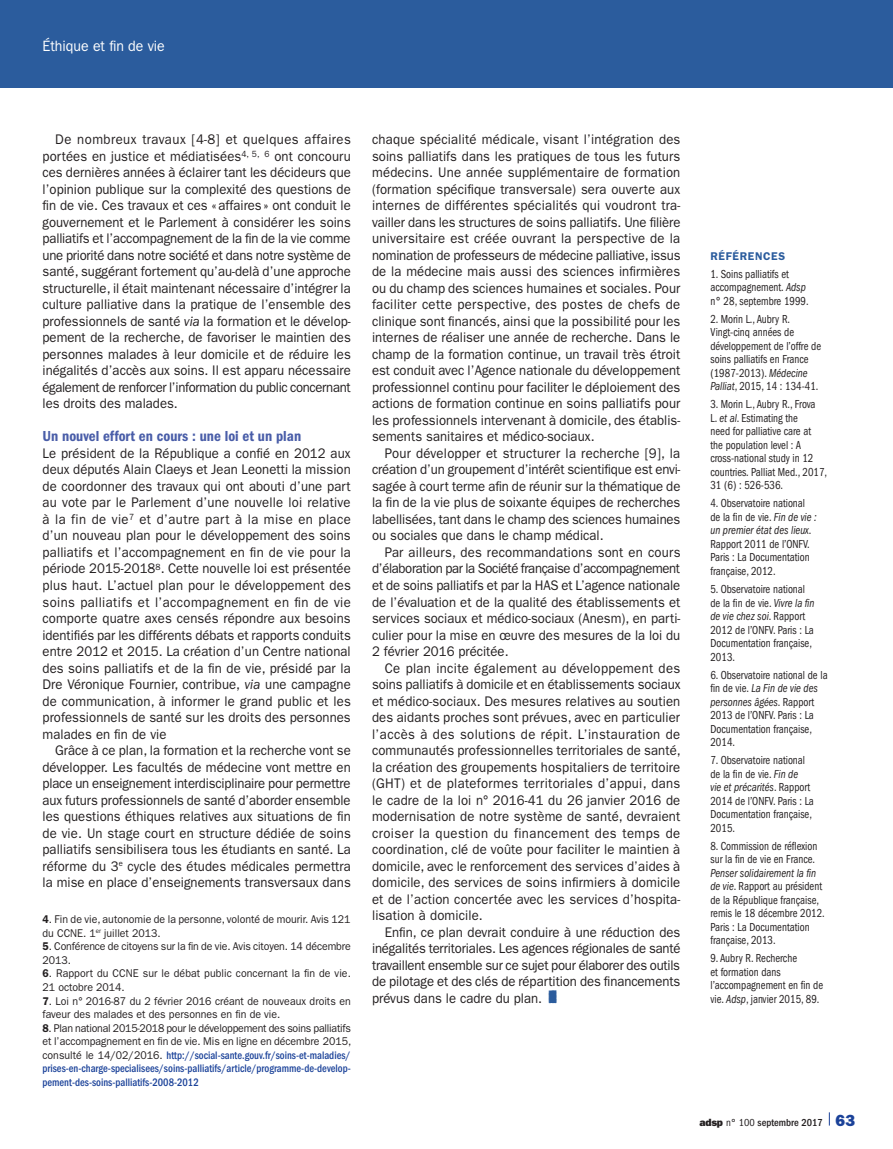
<style>
.page{position:relative;width:893px;height:1149px;background:#fff}
.page>*{position:absolute;margin:0;border:0;box-sizing:border-box;transform-origin:0 0}
.t1{font:15px "ITC Franklin Gothic Std Dm Cd";color:#495da8}
.t2{font:15px "ITC Franklin Gothic Std";color:#fff;scale:.94 1}
.t3{font:13.95px/16.5px "ITC Franklin Gothic Std";color:#231f20;text-align:justify;scale:.94 1}
.t4{font:condensed 12px/13.5px "ITC Franklin Gothic Std";color:#231f20;scale:.9 1}
.t5{font:11.25px/13.5px "ITC Franklin Gothic Std";color:#231f20;scale:.94 1}
.t6{font:500 condensed 11.25px/13.5px "ITC Franklin Gothic Std";color:#1b4299;text-align:justify;scale:.94 1}
.t7{font:600 11.25px "ITC Franklin Gothic Std";letter-spacing:.06em;color:#2b5c9d}
.t8{font:500 condensed 10.5px "ITC Franklin Gothic Std";color:#231f20}
.s1{font-style:italic}
.s2{font-weight:600}
.s3{font-weight:600;font-stretch:normal;color:#231f20}
.s4{font-weight:400;font-stretch:normal;color:#231f20}
.s5{font-family:"Ph Fpictos";font-weight:600;font-size:15px;color:#2b5c9d}
.s6{font-family:"ITC Franklin Gothic Std Hvy";font-weight:400;font-stretch:normal}
.s7{font-weight:400}
.s8{font-family:"ITC Franklin Gothic Std Hvy";font-weight:400;font-stretch:normal;font-size:16.2px;color:#1b4299}
</style>
<div class="page">
<svg style="left:829px;top:1112px;width:1px;height:13px"></svg>
<div style="left:0;top:0;width:893px;height:87px;background:#2b5c9d"></div>
<p class="t2" style="left:43px;top:37px;width:132px">Éthique et fin de vie</p>
<p class="t3" style="left:43px;top:131px;width:330px;text-indent:13px">De nombreux travaux [4‑8] et quelques affaires portées en justice et médiatisées<sup>4,</sup> <sup>5,</sup> <sup>6</sup> ont concouru ces dernières années à éclairer tant les décideurs que l’opinion publique sur la complexité des questions de fin de vie. Ces travaux et ces «affaires» ont conduit le gouvernement et le Parlement à considérer les soins palliatifs et l’accompagnement de la fin de la vie comme une priorité dans notre société et dans notre système de santé, suggérant fortement qu’au-delà d’une approche structurelle, il était maintenant nécessaire d’intégrer la culture palliative dans la pratique de l’ensemble des professionnels de santé <span class="s1">via</span> la formation et le dévelop&shy;pement de la recherche, de favoriser le maintien des personnes malades à leur domicile et de réduire les inégalités d’accès aux soins. Il est apparu nécessaire également de renforcer l’information du public concernant les droits des malades.</p>
<p class="t1" style="left:43px;top:427px;width:260px">Un nouvel effort en cours : une loi et un plan</p>
<p class="t3" style="left:43px;top:445px;width:330px">Le président de la République a confié en 2012 aux deux députés Alain Claeys et Jean Leonetti la mission de coordonner des travaux qui ont abouti d’une part au vote par le Parlement d’une nouvelle loi relative à la fin de vie<sup>7</sup> et d’autre part à la mise en place d’un nouveau plan pour le développement des soins palliatifs et l’accompagnement en fin de vie pour la période 2015‑2018<sup>8</sup>. Cette nouvelle loi est présentée plus haut. L’actuel plan pour le développement des soins palliatifs et l’accompagnement en fin de vie comporte quatre axes censés répondre aux besoins identifiés par les différents débats et rapports conduits entre 2012 et 2015. La création d’un Centre national des soins palliatifs et de la fin de vie, présidé par la Dre Véronique Fournier, contribue, <span class="s1">via</span> une campagne de communication, à informer le grand public et les professionnels de santé sur les droits des personnes malades en fin de vie</p>
<p class="t3" style="left:43px;top:742px;width:330px;text-indent:13px">Grâce à ce plan, la formation et la recherche vont se développer. Les facultés de médecine vont mettre en place un enseignement interdisciplinaire pour permettre aux futurs professionnels de santé d’aborder ensemble les questions éthiques relatives aux situations de fin de vie. Un stage court en structure dédiée de soins palliatifs sensibilisera tous les étudiants en santé. La réforme du 3<sup>e</sup> cycle des études médicales permettra la mise en place d’enseignements transversaux dans</p>
<p class="t5" style="left:43px;top:912px;width:329px"><span class="s2">4</span>. Fin de vie, autonomie de la personne, volonté de mourir. Avis 121 du CCNE. 1<sup>er</sup> juillet 2013.</p>
<p class="t5" style="left:43px;top:939px;width:329px"><span class="s2">5</span>. Conférence de citoyens sur la fin de vie. Avis citoyen. 14 décembre<br>2013.</p>
<p class="t5" style="left:43px;top:966px;width:330px"><span class="s2">6</span>. Rapport du CCNE sur le débat public concernant la fin de vie.<br>21 octobre 2014.</p>
<p class="t5" style="left:43px;top:993px;width:329px"><span class="s2">7</span>. Loi n° 2016‑87 du 2 février 2016 créant de nouveaux droits en faveur des malades et des personnes en fin de vie.</p>
<p class="t6" style="left:43px;top:1020px;width:330px"><span class="s3">8</span><span class="s4">. Plan national 2015‑2018 pour le développement des soins palliatifs et l’accompagnement en fin de vie. Mis en ligne en décembre 2015, consulté le 14/02/2016.</span> http://social-sante.gouv.fr/soins-et-maladies/ prises-en-charge-specialisees/soins-palliatifs/article/programme-de-develop&shy;pement-des-soins-palliatifs-2008‑2012</p>
<p class="t3" style="left:372px;top:131px;width:330px">chaque spécialité médicale, visant l’intégration des soins palliatifs dans les pratiques de tous les futurs médecins. Une année supplémentaire de formation (formation spécifique transversale) sera ouverte aux internes de différentes spécialités qui voudront tra&shy;vailler dans les structures de soins palliatifs. Une filière universitaire est créée ouvrant la perspective de la nomination de professeurs de médecine palliative, issus de la médecine mais aussi des sciences infirmières ou du champ des sciences humaines et sociales. Pour faciliter cette perspective, des postes de chefs de clinique sont financés, ainsi que la possibilité pour les internes de réaliser une année de recherche. Dans le champ de la formation continue, un travail très étroit est conduit avec l’Agence nationale du développement professionnel continu pour faciliter le déploiement des actions de formation continue en soins palliatifs pour les professionnels intervenant à domicile, des établis&shy;sements sanitaires et médico-sociaux.</p>
<p class="t3" style="left:372px;top:445px;width:330px;text-indent:13px">Pour développer et structurer la recherche [9], la création d’un groupement d’intérêt scientifique est envi&shy;sagée à court terme afin de réunir sur la thématique de la fin de la vie plus de soixante équipes de recherches labellisées, tant dans le champ des sciences humaines ou sociales que dans le champ médical.</p>
<p class="t3" style="left:372px;top:544px;width:330px;text-indent:13px">Par ailleurs, des recommandations sont en cours d’élaboration par la Société française d’accompagnement et de soins palliatifs et par la HAS et L’agence nationale de l’évaluation et de la qualité des établissements et services sociaux et médico-sociaux (Anesm), en parti&shy;culier pour la mise en œuvre des mesures de la loi du 2 février 2016 précitée.</p>
<p class="t3" style="left:372px;top:659px;width:330px;text-indent:13px">Ce plan incite également au développement des soins palliatifs à domicile et en établissements sociaux et médico-sociaux. Des mesures relatives au soutien des aidants proches sont prévues, avec en particulier l’accès à des solutions de répit. L’instauration de communautés professionnelles territoriales de santé, la création des groupements hospitaliers de territoire (GHT) et de plateformes territoriales d’appui, dans le cadre de la loi n° 2016‑41 du 26 janvier 2016 de modernisation de notre système de santé, devraient croiser la question du financement des temps de coordination, clé de voûte pour faciliter le maintien à domicile, avec le renforcement des services d’aides à domicile, des services de soins infirmiers à domicile et de l’action concertée avec les services d’hospita&shy;lisation à domicile.</p>
<p class="t3" style="left:372px;top:923px;width:330px;text-indent:13px">Enfin, ce plan devrait conduire à une réduction des inégalités territoriales. Les agences régionales de santé travaillent ensemble sur ce sujet pour élaborer des outils de pilotage et des clés de répartition des financements prévus dans le cadre du plan. <span class="s5">E</span></p>
<p class="t7" style="left:710px;top:249px;width:76px">RÉFÉRENCES</p>
<p class="t4" style="left:710px;top:267px;width:111px">1. Soins palliatifs et accompagnement. <span class="s1">Adsp </span>n° 28, septembre 1999.</p>
<p class="t4" style="left:710px;top:312px;width:124px">2. Morin L., Aubry R.<br>Vingt-cinq années de développement de l’offre de soins palliatifs en France (1987‑2013). <span class="s1">Médecine<br>Palliat</span>, 2015, 14 : 134‑41.</p>
<p class="t4" style="left:710px;top:397px;width:131px">3. Morin L., Aubry R., Frova<br>L. <span class="s1">et al</span>. Estimating the<br>need for palliative care at<br>the population level : A cross-national study in 12 countries<span class="s1">.</span> Palliat Med., 2017,<br>31 (6) : 526‑536.</p>
<p class="t4" style="left:710px;top:496px;width:120px">4. Observatoire national de la fin de vie. <span class="s1">Fin de vie : un premier état des lieux</span>.<br>Rapport 2011 de l’ONFV.<br>Paris : La Documentation française, 2012.</p>
<p class="t4" style="left:710px;top:582px;width:117px">5. Observatoire national de la fin de vie. <span class="s1">Vivre la fin de vie chez soi</span>. Rapport<br>2012 de l’ONFV. Paris : La<br>Documentation française,<br>2013.</p>
<p class="t4" style="left:710px;top:667px;width:132px">6. Observatoire national de la fin de vie. <span class="s1">La Fin de vie des personnes âgées</span>. Rapport<br>2013 de l’ONFV. Paris : La<br>Documentation française,<br>2014.</p>
<p class="t4" style="left:710px;top:753px;width:116px">7. Observatoire national de la fin de vie. <span class="s1">Fin de<br>vie et précarités</span>. Rapport<br>2014 de l’ONFV. Paris : La<br>Documentation française,<br>2015.</p>
<p class="t4" style="left:710px;top:838px;width:120px">8. Commission de réflexion sur la fin de vie en France.</p>
<p class="t4" style="left:710px;top:865px;width:129px"><span class="s1">Penser solidairement la fin de vie</span>. Rapport au président de la République française, remis le 18 décembre 2012.<br>Paris : La Documentation française, 2013.</p>
<p class="t4" style="left:710px;top:951px;width:127px">9. Aubry R. Recherche<br>et formation dans l’accompagnement en fin de vie. <span class="s1">Adsp</span>, janvier 2015, 89.</p>
<p class="t8" style="left:699px;top:1115px;width:157px"><span class="s6">adsp</span> <span class="s7">n° 100</span> septembre 2017 <span class="s8">63</span></p>
</div>
